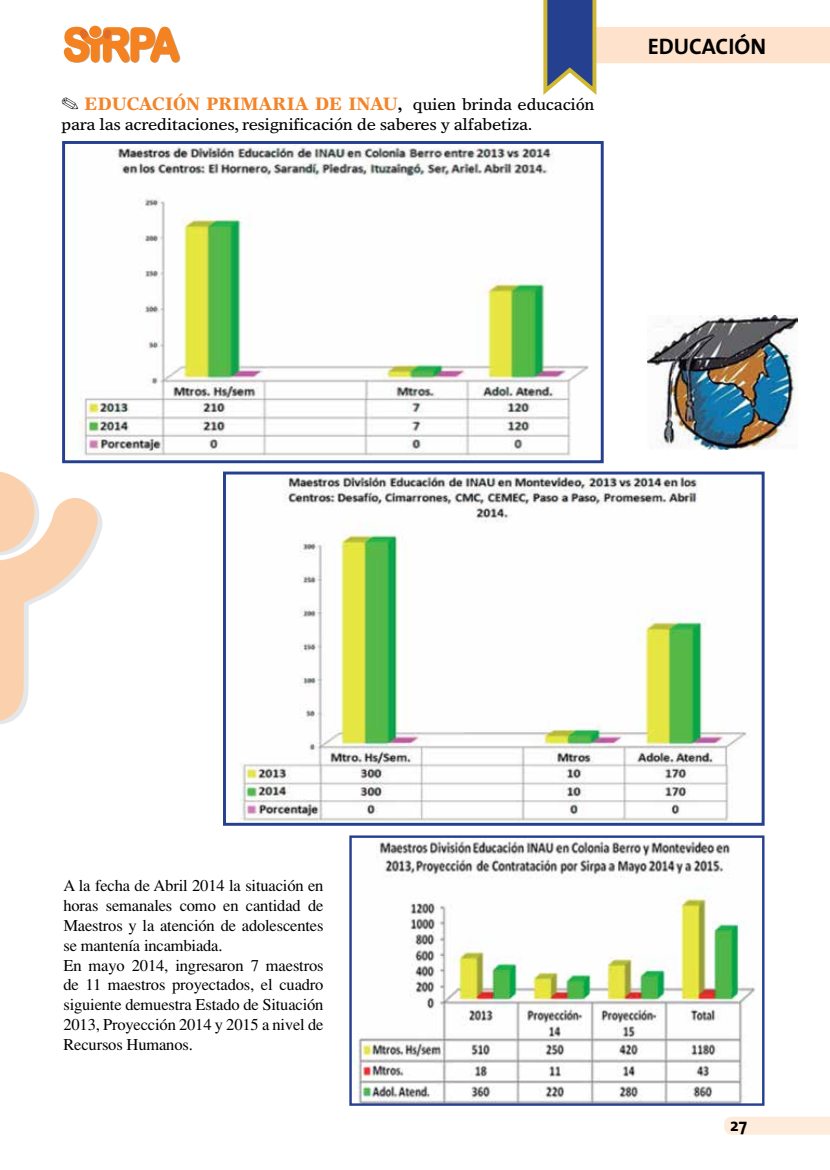
<style>
.page{position:relative;width:830px;height:1170px;background:#fff}
.page>*{position:absolute;margin:0;border:0;box-sizing:border-box;transform-origin:0 0}
.t1{font:700 22.5px "The Sans";color:#000}
.t2{font:700 18px "Times Europa";color:#f48429}
.t3{font:700 18px "The Sans";color:#000}
.t4{font:16.5px/19.8px "Times";letter-spacing:-.01em;color:#000}
.t5{font:16.5px/19.8px "Times Europa";letter-spacing:-.02em;color:#000}
.s1{font-weight:700;font-size:18px;color:#f48429}
.s2{font-weight:700}
</style>
<div class="page">
<div style="left:724px;top:1116px;width:105px;height:18px;background:#feebdb"></div>
<div style="left:90px;top:26px;width:12px;height:12px;background:#ec9448;border-radius:50%"></div>
<div style="left:89px;top:26px;width:12px;height:12px;background:#f58220;border-radius:50%"></div>
<svg style="left:64px;top:27px;width:116px;height:36px"></svg>
<img style="left:647px;top:315px;width:150px;height:135px">
<img style="left:66px;top:145px;width:523px;height:314px">
<div style="left:62px;top:141px;width:541px;height:322px;border:3px solid #25408f"></div>
<img style="left:239px;top:475px;width:508px;height:346px">
<div style="left:223px;top:471px;width:541px;height:354px;border:3px solid #25408f"></div>
<img style="left:352px;top:840px;width:403px;height:262px">
<div style="left:349px;top:835px;width:415px;height:270px;border:2px solid #25408f"></div>
<svg style="left:0;top:471px;width:103px;height:253px"></svg>
<svg style="left:543px;top:0;width:286px;height:95px"></svg>
<p class="t2" style="left:85px;top:93px;width:27px">EDUCACIÓN</p>
<p class="t2" style="left:206px;top:93px;width:26px">PRIMARIA</p>
<p class="t5" style="left:61px;top:94px;width:534px;text-indent:254px"><span class="s1">DE INAU</span><span class="s2">,</span> quien brinda educación para las acreditaciones, resignificación de saberes y alfabetiza.</p>
<h1 class="t1" style="left:647px;top:27px;width:120px">EDUCACIÓN</h1>
<p class="t4" style="left:63px;top:875px;width:261px">A la fecha de Abril 2014 la situación en horas semanales como en cantidad de Maestros y la atención de adolescentes se mantenía incambiada.<br>En mayo 2014, ingresaron 7 maestros de 11 maestros proyectados, el cuadro siguiente demuestra Estado de Situación 2013, Proyección 2014 y 2015 a nivel de Recursos Humanos.</p>
<p class="t3" style="left:729px;top:1109px;width:18px">27</p>
</div>
